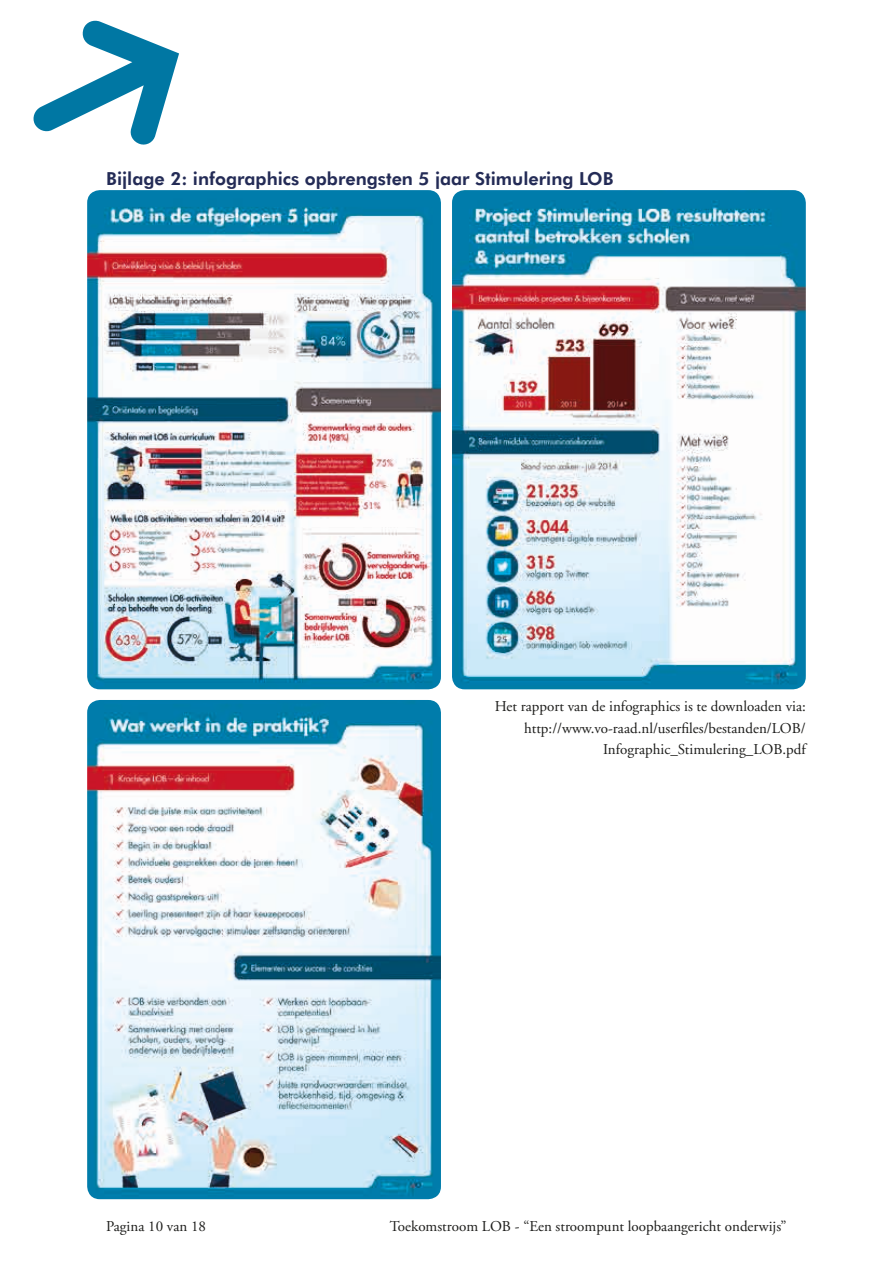
<style>
.page{position:relative;width:893px;height:1263px;background:#fff}
.page>*{position:absolute;margin:0;border:0;box-sizing:border-box;transform-origin:0 0}
.t1{font:800 18px "Futura BT";color:#232b56}
.t2{font:15px "Adobe Garamond";color:#1d1d1b}
.t3{font:15px "Adobe Garamond Pro";color:#1d1d1b}
</style>
<div class="page">
<svg style="left:33px;top:20px;width:146px;height:125px"></svg>
<img style="left:87px;top:700px;width:354px;height:499px">
<img style="left:87px;top:190px;width:354px;height:499px">
<img style="left:452px;top:190px;width:354px;height:499px">
<p class="t1" style="left:106px;top:167px;width:509px">Bijlage 2: infographics opbrengsten 5 jaar Stimulering LOB</p>
<p class="t2" style="left:495px;top:698px;width:313px">Het rapport van de infographics is te downloaden via:</p>
<p class="t2" style="left:524px;top:720px;width:283px">http://www.vo-raad.nl/userfiles/bestanden/LOB/</p>
<p class="t2" style="left:603px;top:741px;width:204px">Infographic_Stimulering_LOB.pdf</p>
<p class="t3" style="left:106px;top:1217px;width:101px">Pagina 10 van 18</p>
<p class="t3" style="left:390px;top:1217px;width:398px">Toekomstroom LOB - “Een stroompunt loopbaangericht onderwijs”</p>
</div>
